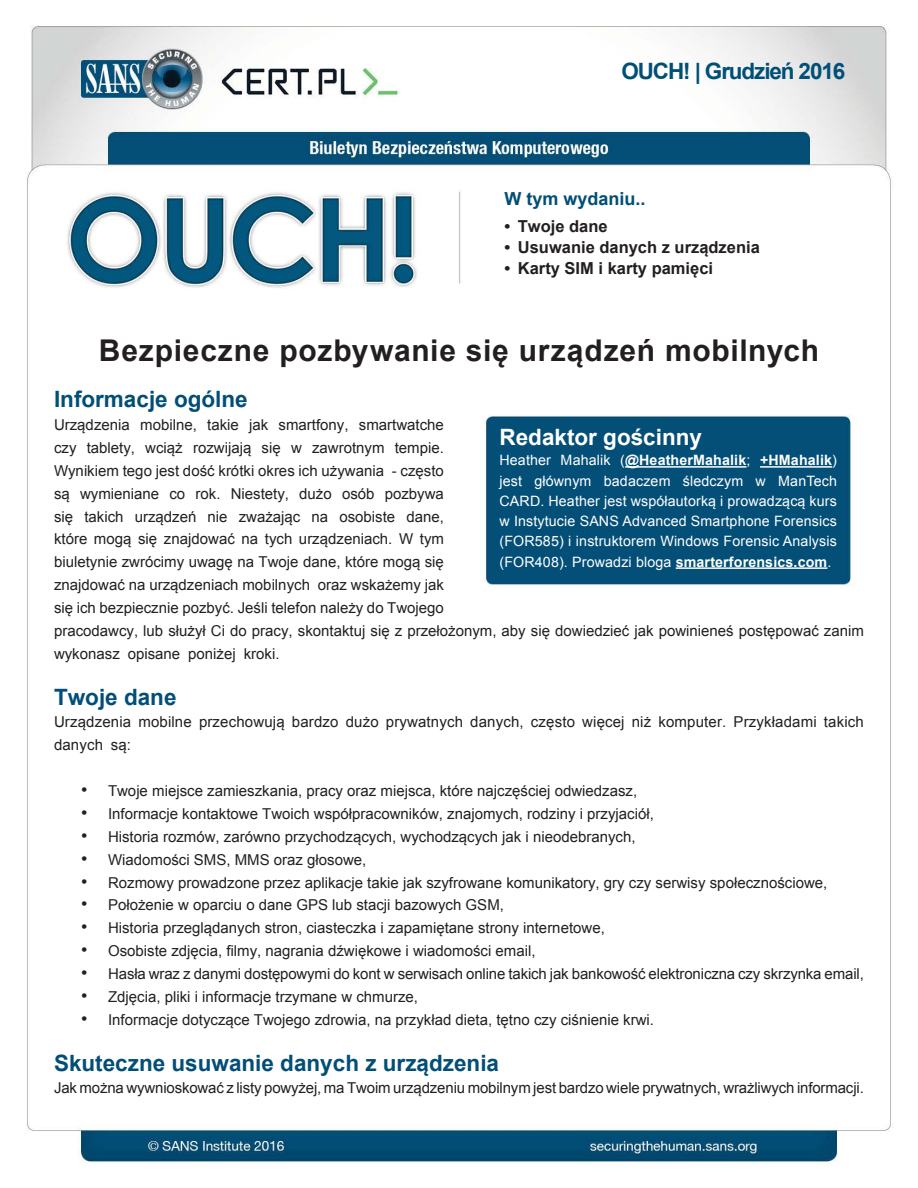
<style>
.page{position:relative;width:918px;height:1188px;background:#fff}
.page>*{position:absolute;margin:0;border:0;box-sizing:border-box;transform-origin:0 0}
.t1{font:700 30px "Arial";letter-spacing:.025em;color:#231f20}
.MainText{font:700 22.5px "Arial";color:#024e77}
.t2{font:700 22.5px "Arial";letter-spacing:-.05em;color:#004f77}
.t3{font:700 22.5px "Arial";color:#fff}
.t4{font:700 18px "Arial";color:#024e77}
.t5{font:18px "Arial";color:#231f20}
.t6{font:700 16.5px "Arial";color:#231f20}
.MainText-2{font:15px/22.8px "Arial";color:#231f20;text-align:right}
.t7{font:14.25px/20.2px "Arial";letter-spacing:.01em;color:#fff}
.t8{font:700 14.25px "Arial";letter-spacing:.01em;color:#fff}
.s1{font-weight:400}
.s2{font-weight:700}
</style>
<div class="page">
<img style="left:26px;top:25px;width:865px;height:1139px">
<hr style="left:625px;top:466px;width:122px;height:2px;background:#fff">
<hr style="left:760px;top:466px;width:72px;height:2px;background:#fff">
<hr style="left:676px;top:567px;width:151px;height:2px;background:#fff">
<p class="t2" style="left:621px;top:56px;width:225px">OUCH! | Grudzień 2016</p>
<p class="t4" style="left:504px;top:187px;width:143px">W tym wydaniu..</p>
<p class="t6" style="left:504px;top:215px;width:7px">•</p>
<p class="t6" style="left:518px;top:215px;width:91px">Twoje dane</p>
<p class="t6" style="left:504px;top:236px;width:7px">•</p>
<p class="t6" style="left:518px;top:236px;width:244px">Usuwanie danych z urządzenia</p>
<p class="t6" style="left:504px;top:257px;width:7px">•</p>
<p class="t6" style="left:518px;top:257px;width:197px">Karty SIM i karty pamięci</p>
<p class="t1" style="left:99px;top:330px;width:722px">Bezpieczne pozbywanie się urządzeń mobilnych</p>
<p class="MainText" style="left:54px;top:384px;width:195px">Informacje ogólne</p>
<p class="MainText-2" style="left:279px;top:414px;width:72px">smartfony,</p>
<p class="MainText-2" style="left:54px;top:414px;width:77px">Urządzenia</p>
<p class="MainText-2" style="left:140px;top:414px;width:58px">mobilne,</p>
<p class="MainText-2" style="left:207px;top:414px;width:33px">takie</p>
<p class="MainText-2" style="left:249px;top:414px;width:21px">jak</p>
<p class="MainText-2" style="left:359px;top:414px;width:87px">smartwatche</p>
<p class="t3" style="left:500px;top:422px;width:204px">Redaktor gościnny</p>
<p class="MainText-2" style="left:87px;top:436px;width:50px">tablety,</p>
<p class="MainText-2" style="left:145px;top:436px;width:39px">wciąż</p>
<p class="MainText-2" style="left:193px;top:436px;width:60px">rozwijają</p>
<p class="MainText-2" style="left:262px;top:436px;width:21px">się</p>
<p class="MainText-2" style="left:395px;top:436px;width:51px">tempie.</p>
<p class="MainText-2" style="left:312px;top:436px;width:74px">zawrotnym</p>
<p class="MainText-2" style="left:54px;top:436px;width:24px">czy</p>
<p class="MainText-2" style="left:291px;top:436px;width:12px">w</p>
<p class="t8" style="left:620px;top:451px;width:132px"><span class="s1">(</span>@HeatherMahalik<span class="s1">;</span></p>
<p class="t8" style="left:760px;top:451px;width:78px">+HMahalik<span class="s1">(</span></p>
<p class="t7" style="left:500px;top:450px;width:53px">Heather</p>
<p class="t7" style="left:561px;top:450px;width:51px">Mahalik</p>
<p class="MainText-2" style="left:54px;top:459px;width:332px">Wynikiem tego jest dość krótki okres ich używania</p>
<p class="MainText-2" style="left:392px;top:459px;width:54px">- często</p>
<p class="t7" style="left:534px;top:471px;width:59px">głównym</p>
<p class="t7" style="left:683px;top:471px;width:62px">śledczym</p>
<p class="t7" style="left:499px;top:471px;width:339px">jest<br>CARD. Heather jest współautorką i prowadzącą kurs w Instytucie SANS Advanced Smartphone Forensics (FOR585) i instruktorem Windows Forensic Analysis (FOR408 .) Prowadzi bloga <span class="s2">smarterforensics.com</span>.</p>
<p class="t7" style="left:604px;top:471px;width:68px">badaczem</p>
<p class="t7" style="left:778px;top:471px;width:60px">ManTech</p>
<p class="t7" style="left:756px;top:471px;width:12px">w</p>
<p class="MainText-2" style="left:342px;top:482px;width:34px">osób</p>
<p class="MainText-2" style="left:80px;top:482px;width:81px">wymieniane</p>
<p class="MainText-2" style="left:196px;top:482px;width:27px">rok.</p>
<p class="MainText-2" style="left:231px;top:482px;width:60px">Niestety,</p>
<p class="MainText-2" style="left:299px;top:482px;width:34px">dużo</p>
<p class="MainText-2" style="left:385px;top:482px;width:61px">pozbywa</p>
<p class="MainText-2" style="left:54px;top:482px;width:17px">są</p>
<p class="MainText-2" style="left:169px;top:482px;width:17px">co</p>
<p class="MainText-2" style="left:135px;top:505px;width:63px">urządzeń</p>
<p class="MainText-2" style="left:54px;top:505px;width:21px">się</p>
<p class="MainText-2" style="left:54px;top:528px;width:392px">które mogą się znajdować na tych urządzeniach W. tym</p>
<p class="MainText-2" style="left:54px;top:551px;width:391px">biuletynie zwrócimy uwagę na Twoje dane, które mogą się</p>
<p class="MainText-2" style="left:318px;top:574px;width:128px">oraz wskażemy jak</p>
<p class="MainText-2" style="left:84px;top:505px;width:41px">takich</p>
<p class="MainText-2" style="left:208px;top:505px;width:22px">nie</p>
<p class="MainText-2" style="left:239px;top:505px;width:63px">zważając</p>
<p class="MainText-2" style="left:339px;top:505px;width:57px">osobiste</p>
<p class="MainText-2" style="left:406px;top:505px;width:39px">dane,</p>
<p class="MainText-2" style="left:312px;top:505px;width:18px">na</p>
<p class="MainText-2" style="left:54px;top:574px;width:258px">znajdować na urządzeniach mobilnych</p>
<p class="MainText-2" style="left:54px;top:597px;width:391px">się ich bezpiecznie pozbyć. Jeśli telefon należy do Twojego</p>
<p class="MainText-2" style="left:54px;top:619px;width:811px">pracodawcy, lub służył Ci do pracy, skontaktuj się z przełożonym, aby się dowiedzieć jak powinieneś postępować zanim</p>
<p class="MainText-2" style="left:244px;top:642px;width:37px">kroki.</p>
<p class="MainText-2" style="left:54px;top:642px;width:67px">wykonasz</p>
<p class="MainText" style="left:54px;top:682px;width:124px">Twoje dane</p>
<p class="MainText-2" style="left:128px;top:642px;width:54px">opisane</p>
<p class="MainText-2" style="left:188px;top:642px;width:49px">poniżej</p>
<p class="MainText-2" style="left:54px;top:711px;width:79px">Urządzenia są:</p>
<p class="MainText-2" style="left:54px;top:734px;width:51px">danych</p>
<p class="MainText-2" style="left:138px;top:711px;width:55px">mobilne</p>
<p class="MainText-2" style="left:199px;top:711px;width:87px">przechowują</p>
<p class="MainText-2" style="left:292px;top:711px;width:48px">bardzo</p>
<p class="MainText-2" style="left:346px;top:711px;width:34px">dużo</p>
<p class="MainText-2" style="left:386px;top:711px;width:79px">prywatnych</p>
<p class="MainText-2" style="left:470px;top:711px;width:55px">danych,</p>
<p class="MainText-2" style="left:582px;top:711px;width:44px">więcej</p>
<p class="MainText-2" style="left:531px;top:711px;width:46px">często</p>
<p class="MainText-2" style="left:632px;top:711px;width:21px">niż</p>
<p class="MainText-2" style="left:658px;top:711px;width:69px">komputer.</p>
<p class="MainText-2" style="left:734px;top:711px;width:85px">Przykładami</p>
<p class="MainText-2" style="left:824px;top:711px;width:41px">takich</p>
<p class="t5" style="left:81px;top:778px;width:8px">•</p>
<p class="MainText-2" style="left:108px;top:780px;width:531px">Twoje miejsce zamieszkania, pracy oraz miejsca, które najczęściej odwiedzasz,</p>
<p class="t5" style="left:81px;top:801px;width:8px">•</p>
<p class="MainText-2" style="left:108px;top:802px;width:547px">Informacje kontaktowe Twoich współpracowników, znajomych, rodziny i przyjaciół,</p>
<p class="t5" style="left:81px;top:824px;width:8px">•</p>
<p class="MainText-2" style="left:108px;top:825px;width:529px">Historia rozmów, zarówno przychodzących, wychodzących jak i nieodebranych,</p>
<p class="t5" style="left:81px;top:847px;width:8px">•</p>
<p class="MainText-2" style="left:108px;top:848px;width:260px">Wiadomości SMS, MMS oraz głosowe,</p>
<p class="t5" style="left:81px;top:869px;width:8px">•</p>
<p class="MainText-2" style="left:108px;top:871px;width:721px">Rozmowy prowadzone przez aplikacje takie jak szyfrowane komunikatory, gry czy serwisy społecznościowe,</p>
<p class="t5" style="left:81px;top:892px;width:8px">•</p>
<p class="MainText-2" style="left:108px;top:894px;width:397px">Położenie w oparciu o dane GPS lub stacji bazowych GSM,</p>
<p class="t5" style="left:81px;top:915px;width:8px">•</p>
<p class="MainText-2" style="left:108px;top:917px;width:498px">Historia przeglądanych stron, ciasteczka i zapamiętane strony internetowe,</p>
<p class="t5" style="left:81px;top:938px;width:8px">•</p>
<p class="MainText-2" style="left:108px;top:940px;width:429px">Osobiste zdjęcia, filmy, nagrania dźwiękowe i wiadomości email,</p>
<p class="t5" style="left:81px;top:961px;width:8px">•</p>
<p class="MainText-2" style="left:108px;top:963px;width:757px">Hasła wraz z danymi dostępowymi do kont w serwisach online takich jak bankowość elektroniczna czy skrzynka email,</p>
<p class="t5" style="left:81px;top:984px;width:8px">•</p>
<p class="MainText-2" style="left:108px;top:985px;width:312px">Zdjęcia, pliki i informacje trzymane w chmurze,</p>
<p class="MainText-2" style="left:108px;top:1008px;width:548px">Informacje dotyczące Twojego zdrowia, na przykład dieta, tętno czy ciśnienie krwi.</p>
<p class="t5" style="left:81px;top:1007px;width:8px">•</p>
<p class="MainText" style="left:54px;top:1048px;width:447px">Skuteczne usuwanie danych z urządzenia</p>
<p class="MainText-2" style="left:54px;top:1077px;width:811px">Jak można wywnioskować z listy powyżej, ma Twoim urządzeniu mobilnym jest bardzo wiele prywatnych, wrażliwych informacji.</p>
</div>
